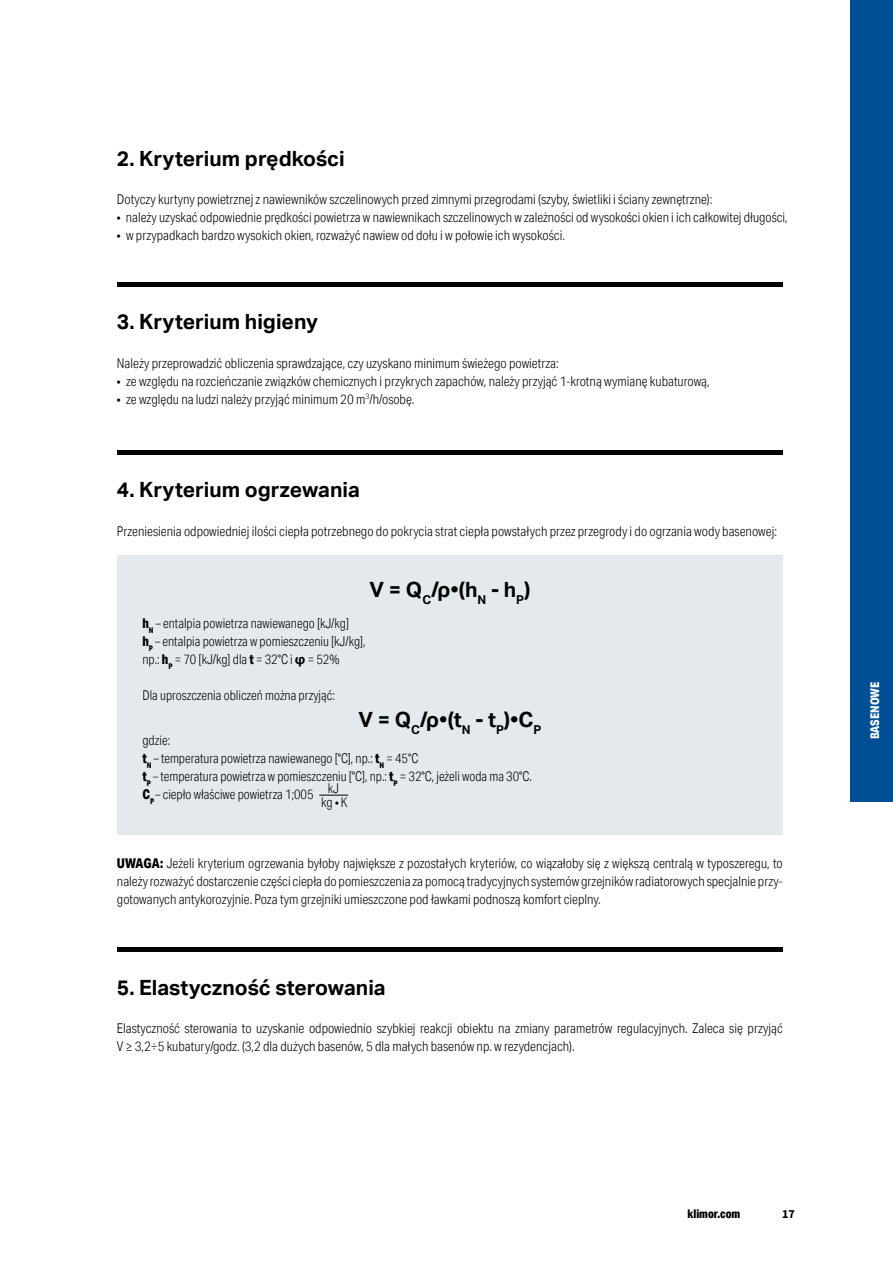
<style>
.page{position:relative;width:893px;height:1263px;background:#fff}
.page>*{position:absolute;margin:0;border:0;box-sizing:border-box;transform-origin:0 0}
.t1{font:700 21px "Aktiv Grotesk";color:#000}
.t2{font:300 13.5px/18px "Aktiv Grotesk Cd";color:#000}
.t3{font:300 13.5px/18px "Aktiv Grotesk Cd";color:#000;scale:.96 1}
.t4{font:800 12px "Aktiv Grotesk Cd";color:#000}
.t5{font:800 12px "Aktiv Grotesk Cd";color:#fff}
.t6{font:700 12px "Source Sans Pro";color:#000}
.s1{font-weight:800}
.s2{font-family:"Aktiv Grotesk";font-weight:700}
</style>
<div class="page">
<hr style="left:117px;top:282px;width:666px;height:4px;background:#000">
<hr style="left:117px;top:450px;width:666px;height:4px;background:#000">
<hr style="left:117px;top:948px;width:666px;height:4px;background:#000">
<div style="left:117px;top:555px;width:665px;height:279px;background:#e3e9ec"></div>
<svg style="left:319px;top:795px;width:29px;height:1px"></svg>
<div style="left:850px;top:0;width:43px;height:158px;background:#004f94"></div>
<div style="left:850px;top:158px;width:43px;height:158px;background:#004f94"></div>
<div style="left:850px;top:316px;width:43px;height:158px;background:#004f94"></div>
<div style="left:850px;top:474px;width:43px;height:157px;background:#004f94"></div>
<div style="left:850px;top:631px;width:43px;height:158px;background:#004f94"></div>
<div style="left:850px;top:789px;width:43px;height:13px;background:#004f94"></div>
<h1 class="t1" style="left:117px;top:146px;width:229px">2. Kryterium prędkości</h1>
<p class="t2" style="left:117px;top:190px;width:597px">Dotyczy kurtyny powietrznej z nawiewników szczelinowych przed zimnymi przegrodami (szyby, świetliki i ściany zewnętrzne):</p>
<p class="t2" style="left:117px;top:208px;width:672px">• należy uzyskać odpowiednie prędkości powietrza w nawiewnikach szczelinowych w zależności od wysokości okien i ich całkowitej długości,</p>
<p class="t2" style="left:117px;top:226px;width:450px">• w przypadkach bardzo wysokich okien, rozważyć nawiew od dołu i w połowie ich wysokości.</p>
<h1 class="t1" style="left:117px;top:309px;width:203px">3. Kryterium higieny</h1>
<p class="t2" style="left:117px;top:354px;width:443px">Należy przeprowadzić obliczenia sprawdzające, czy uzyskano minimum świeżego powietrza:</p>
<p class="t2" style="left:117px;top:372px;width:594px">• ze względu na rozcieńczanie związków chemicznych i przykrych zapachów, należy przyjąć 1-krotną wymianę kubaturową,</p>
<p class="t2" style="left:117px;top:390px;width:299px">• ze względu na ludzi należy przyjąć minimum 20 m<sup>3</sup>/h/osobę.</p>
<h1 class="t1" style="left:117px;top:477px;width:244px">4. Kryterium ogrzewania</h1>
<p class="t2" style="left:117px;top:522px;width:661px">Przeniesienia odpowiedniej ilości ciepła potrzebnego do pokrycia strat ciepła powstałych przez przegrody i do ogrzania wody basenowej:</p>
<h1 class="t1" style="left:369px;top:577px;width:162px">V = Q<sub>C</sub>/ρ•(h<sub>N</sub> - h<sub>P</sub>)</h1>
<p class="t3" style="left:142px;top:614px;width:234px"><span class="s1">h</span><sub>N</sub> – entalpia powietrza nawiewanego [kJ/kg]<br><span class="s1">h</span><sub>P</sub> – entalpia powietrza w pomieszczeniu [kJ/kg], np.: <span class="s1">h</span><sub>P</sub> = 70 [kJ/kg] dla <span class="s1">t</span> = 32°C i <span class="s2">ϕ</span> = 52%</p>
<p class="t3" style="left:142px;top:686px;width:202px">Dla uproszczenia obliczeń można przyjąć:</p>
<h1 class="t1" style="left:358px;top:707px;width:185px">V = Q<sub>C</sub>/ρ•(t<sub>N</sub> - t<sub>P</sub>)•C<sub>P</sub></h1>
<p class="t3" style="left:142px;top:731px;width:407px">gdzie:<br><span class="s1">t</span><sub>N</sub> – temperatura powietrza nawiewanego [°C], np.: <span class="s1">t</span><sub>N</sub> = 45°C<br><span class="s1">t</span><sub>P</sub> – temperatura powietrza w pomieszczeniu [°C], np.: <span class="s1">t</span><sub>P</sub> = 32°C, jeżeli woda ma 30°C.<br><span class="s1">C</span><sub>P</sub> – ciepło właściwe powietrza 1;005</p>
<p class="t3" style="left:321px;top:781px;width:29px;line-height:13.8px;text-align:center">kJ<br>kg • K</p>
<p class="t2" style="left:117px;top:854px;width:667px;text-align:justify"><span class="s1">UWAGA:</span> Jeżeli kryterium ogrzewania byłoby największe z pozostałych kryteriów, co wiązałoby się z większą centralą w typoszeregu, to należy rozważyć dostarczenie części ciepła do pomieszczenia za pomocą tradycyjnych systemów grzejników radiatorowych specjalnie przy&shy;gotowanych antykorozyjnie. Poza tym grzejniki umieszczone pod ławkami podnoszą komfort cieplny.</p>
<h1 class="t1" style="left:117px;top:975px;width:270px">5. Elastyczność sterowania</h1>
<p class="t2" style="left:117px;top:1020px;width:667px">Elastyczność sterowania to uzyskanie odpowiednio szybkiej reakcji obiektu na zmiany parametrów regulacyjnych. Zaleca się przyjąć<br>V ≥ 3,2÷5 kubatury/godz. (3,2 dla dużych basenów, 5 dla małych basenów np. w rezydencjach).</p>
<p class="t4" style="left:687px;top:1206px;width:54px">klimor.com</p>
<p class="t6" style="left:782px;top:1206px;width:14px">17</p>
<p class="t5" style="left:867px;top:739px;width:59px;rotate:-90deg">BASENOWE</p>
</div>
